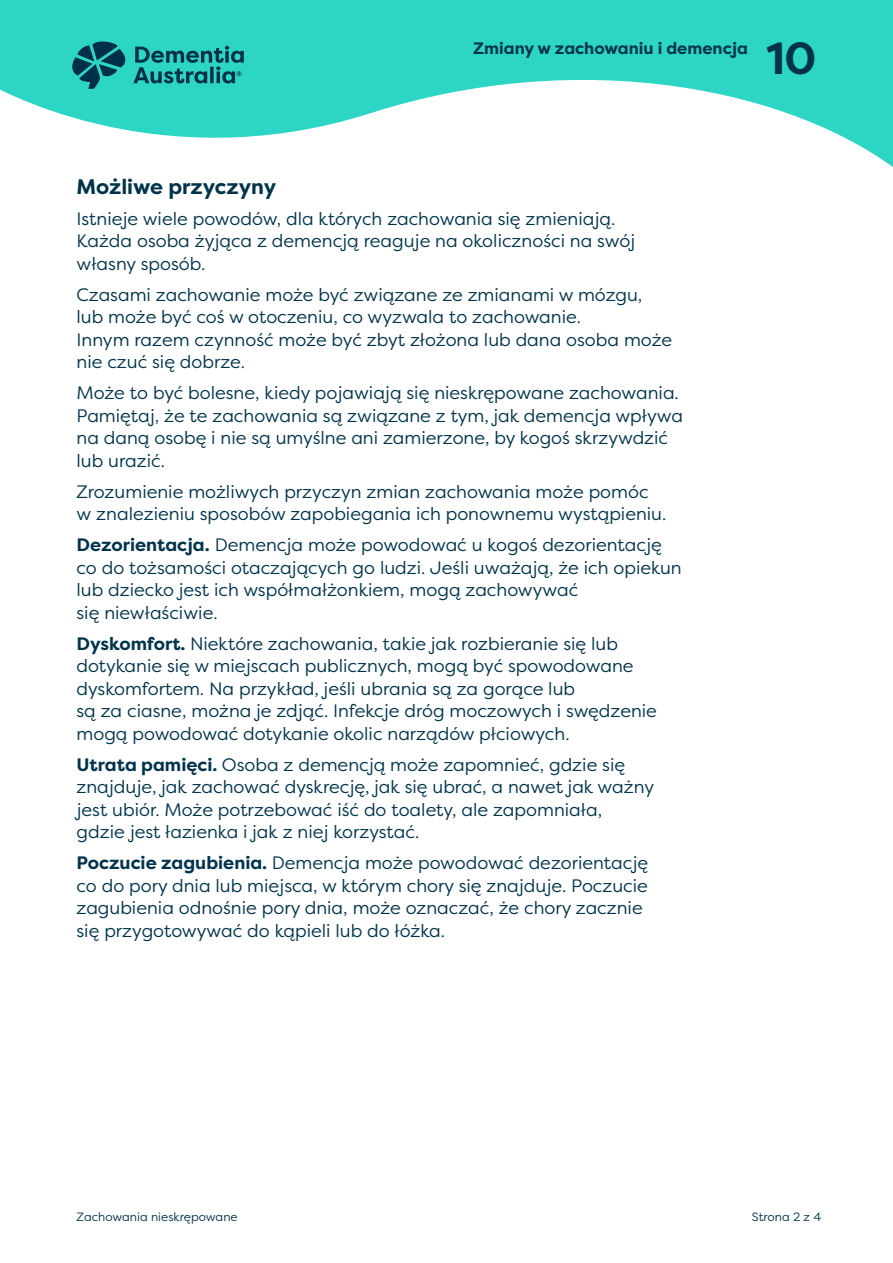
<style>
.page{position:relative;width:893px;height:1263px;background:#fff}
.page>*{position:absolute;margin:0;border:0;box-sizing:border-box;transform-origin:0 0}
.t1{font:700 45px "Filson Pro";color:#00334a}
.t2{font:700 21px "Filson Pro";color:#00334a}
.t3{font:18px/22.5px "Filson Pro";color:#00334a}
.t4{font:700 16.5px "Filson Pro";color:#00334a}
.t5{font:12px "Filson Pro";color:#00334a}
.s1{font-weight:700}
</style>
<div class="page">
<svg style="left:0;top:0;width:893px;height:167px;fill:#2cd5c4"></svg>
<svg style="left:72px;top:41px;width:172px;height:48px;background:#1d9d9a"></svg>
<p class="t4" style="left:473px;top:38px;width:276px">Zmiany w zachowaniu i demencja</p>
<h1 class="t1" style="left:766px;top:30px;width:51px">10</h1>
<p class="t2" style="left:77px;top:173px;width:201px">Możliwe przyczyny</p>
<p class="t3" style="left:77px;top:207px;width:560px">Istnieje wiele powodów, dla których zachowania się zmieniają.<br>Każda osoba żyjąca z demencją reaguje na okoliczności na swój własny sposób.</p>
<p class="t3" style="left:77px;top:283px;width:597px">Czasami zachowanie może być związane ze zmianami w mózgu, lub może być coś w otoczeniu, co wyzwala to zachowanie.<br>Innym razem czynność może być zbyt złożona lub dana osoba może nie czuć się dobrze.</p>
<p class="t3" style="left:77px;top:381px;width:608px">Może to być bolesne, kiedy pojawiają się nieskrępowane zachowania.<br>Pamiętaj, że te zachowania są związane z tym, jak demencja wpływa na daną osobę i nie są umyślne ani zamierzone, by kogoś skrzywdzić lub urazić.</p>
<p class="t3" style="left:77px;top:480px;width:591px">Zrozumienie możliwych przyczyn zmian zachowania może pomóc w znalezieniu sposobów zapobiegania ich ponownemu wystąpieniu.</p>
<p class="t3" style="left:77px;top:533px;width:607px"><span class="s1">Dezorientacja.</span> Demencja może powodować u kogoś dezorientację co do tożsamości otaczających go ludzi. Jeśli uważają, że ich opiekun lub dziecko jest ich współmałżonkiem, mogą zachowywać<br>się niewłaściwie.</p>
<p class="t3" style="left:77px;top:632px;width:582px"><span class="s1">Dyskomfort.</span> Niektóre zachowania, takie jak rozbieranie się lub dotykanie się w miejscach publicznych, mogą być spowodowane dyskomfortem. Na przykład, jeśli ubrania są za gorące lub<br>są za ciasne, można je zdjąć. Infekcje dróg moczowych i swędzenie mogą powodować dotykanie okolic narządów płciowych.</p>
<p class="t3" style="left:77px;top:753px;width:579px"><span class="s1">Utrata pamięci.</span> Osoba z demencją może zapomnieć, gdzie się znajduje, jak zachować dyskrecję, jak się ubrać, a nawet jak ważny jest ubiór. Może potrzebować iść do toalety, ale zapomniała, gdzie jest łazienka i jak z niej korzystać.</p>
<p class="t3" style="left:77px;top:851px;width:573px"><span class="s1">Poczucie zagubienia.</span> Demencja może powodować dezorientację co do pory dnia lub miejsca, w którym chory się znajduje. Poczucie zagubienia odnośnie pory dnia, może oznaczać, że chory zacznie się przygotowywać do kąpieli lub do łóżka.</p>
<p class="t5" style="left:77px;top:1209px;width:163px">Zachowania nieskrępowane</p>
<p class="t5" style="left:752px;top:1209px;width:71px">Strona 2 z 4</p>
</div>
